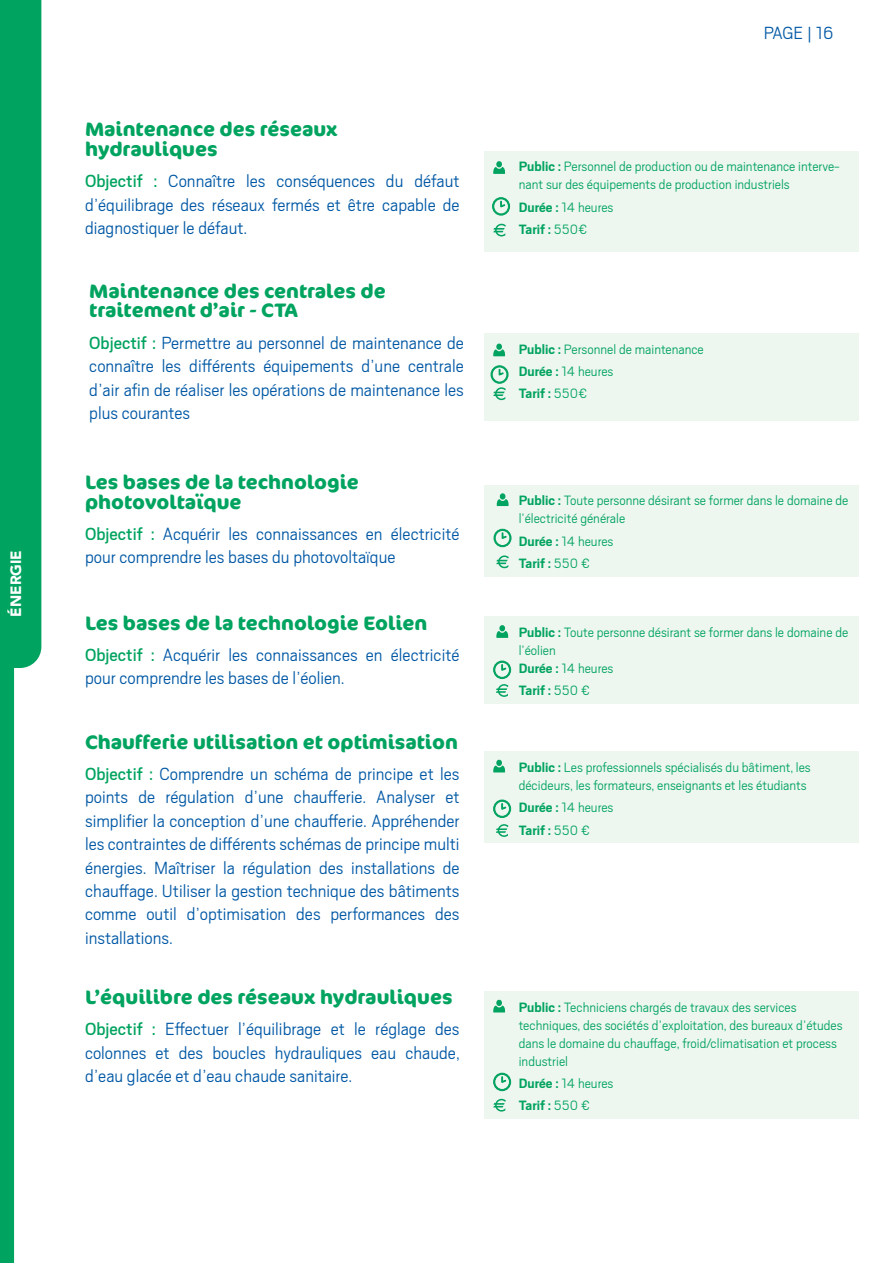
<style>
.page{position:relative;width:893px;height:1263px;background:#fff}
.page>*{position:absolute;margin:0;border:0;box-sizing:border-box;transform-origin:0 0}
.t1{font:300 19.5px/23.4px "Scout";color:#0058a5;text-align:justify}
.t2{font:700 19.5px/19.5px "Cocon Pro";color:#00a35f}
.t3{font:300 15px/18px "Scout";color:#00a35f}
.t4{font:700 15px/22.2px "Scout";color:#00a35f}
.t5{font:900 15px "Avenir";color:#fff}
.s1{font-weight:400;color:#00a35f}
.s2{font-weight:700}
.s3{font-weight:300}
</style>
<div class="page">
<div style="left:14px;top:0;width:27px;height:668px;background:#00a35f"></div>
<div style="left:0;top:0;width:14px;height:1263px;background:#00a35f"></div>
<div style="left:485px;top:151px;width:374px;height:101px;background:#eef6f0"></div>
<svg style="left:493px;top:161px;width:12px;height:13px"></svg>
<svg style="left:493px;top:224px;width:13px;height:12px"></svg>
<svg style="left:492px;top:197px;width:18px;height:19px"></svg>
<div style="left:485px;top:333px;width:374px;height:88px;background:#eef6f0"></div>
<svg style="left:493px;top:343px;width:12px;height:13px"></svg>
<svg style="left:490px;top:365px;width:19px;height:35px"></svg>
<div style="left:485px;top:991px;width:374px;height:128px;background:#eef6f0"></div>
<div style="left:485px;top:485px;width:374px;height:91px;background:#eef6f0"></div>
<div style="left:485px;top:617px;width:374px;height:87px;background:#eef6f0"></div>
<div style="left:485px;top:752px;width:374px;height:91px;background:#eef6f0"></div>
<svg style="left:493px;top:759px;width:12px;height:13px"></svg>
<svg style="left:493px;top:999px;width:12px;height:13px"></svg>
<svg style="left:497px;top:493px;width:12px;height:13px"></svg>
<svg style="left:496px;top:625px;width:12px;height:13px"></svg>
<svg style="left:493px;top:1099px;width:13px;height:12px"></svg>
<svg style="left:496px;top:555px;width:13px;height:13px"></svg>
<svg style="left:496px;top:824px;width:12px;height:13px"></svg>
<svg style="left:493px;top:528px;width:19px;height:19px"></svg>
<svg style="left:493px;top:660px;width:18px;height:37px"></svg>
<svg style="left:493px;top:799px;width:18px;height:19px"></svg>
<svg style="left:493px;top:1072px;width:18px;height:19px"></svg>
<p class="t5" style="left:3px;top:617px;width:68px;rotate:-90deg">ÉNERGIE</p>
<p class="t2" style="left:85px;top:119px;width:254px">Maintenance des réseaux hydrauliques</p>
<p class="t1" style="left:85px;top:168px;width:376px"><span class="s1">Objectif :</span> Connaître les conséquences du défaut d’équilibrage des réseaux fermés et être capable de diagnostiquer le défaut.</p>
<p class="t2" style="left:89px;top:281px;width:298px">Maintenance des centrales de traitement d’air - CTA</p>
<p class="t1" style="left:89px;top:330px;width:376px"><span class="s1">Objectif :</span> Permettre au personnel de maintenance de connaître les différents équipements d’une centrale d’air afin de réaliser les opérations de maintenance les plus courantes</p>
<p class="t2" style="left:85px;top:472px;width:275px">Les bases de la technologie photovoltaïque</p>
<p class="t1" style="left:85px;top:521px;width:376px"><span class="s1">Objectif :</span> Acquérir les connaissances en électricité pour comprendre les bases du photovoltaïque</p>
<p class="t2" style="left:85px;top:612px;width:344px">Les bases de la technologie Eolien</p>
<p class="t1" style="left:85px;top:642px;width:376px"><span class="s1">Objectif :</span> Acquérir les connaissances en électricité pour comprendre les bases de l’éolien.</p>
<p class="t2" style="left:85px;top:731px;width:374px">Chaufferie utilisation et optimisation</p>
<p class="t1" style="left:85px;top:761px;width:376px"><span class="s1">Objectif :</span> Comprendre un schéma de principe et les points de régulation d’une chaufferie. Analyser et simplifier la conception d’une chaufferie. Appréhender les contraintes de différents schémas de principe multi énergies. Maîtriser la régulation des installations de chauffage. Utiliser la gestion technique des bâtiments comme outil d’optimisation des performances des installations.</p>
<p class="t2" style="left:85px;top:987px;width:369px">L’équilibre des réseaux hydrauliques</p>
<p class="t1" style="left:85px;top:1016px;width:376px"><span class="s1">Objectif :</span> Effectuer l’équilibrage et le réglage des colonnes et des boucles hydrauliques eau chaude, d’eau glacée et d’eau chaude sanitaire.</p>
<p class="t1" style="left:764px;top:20px;width:71px">PAGE | 16</p>
<p class="t3" style="left:519px;top:157px;width:323px"><span class="s2">Public :</span> Personnel de production ou de maintenance interve&shy;nant sur des équipements de production industriels</p>
<p class="t4" style="left:519px;top:195px;width:96px">Durée : <span class="s3">14 heures<br></span>Tarif : <span class="s3">550€</span></p>
<p class="t3" style="left:519px;top:337px;width:187px;line-height:22.2px"><span class="s2">Public :</span> Personnel de maintenance<br><span class="s2">Durée :</span> 14 heures<br><span class="s2">Tarif :</span> 550€</p>
<p class="t3" style="left:519px;top:491px;width:331px"><span class="s2">Public :</span> Toute personne désirant se former dans le domaine de l’électricité générale</p>
<p class="t4" style="left:519px;top:529px;width:96px">Durée : <span class="s3">14 heures<br></span>Tarif : <span class="s3">550 €</span></p>
<p class="t3" style="left:519px;top:623px;width:331px"><span class="s2">Public :</span> Toute personne désirant se former dans le domaine de l’éolien<br><span class="s2">Durée :</span> 14 heures</p>
<p class="t4" style="left:519px;top:679px;width:73px">Tarif : <span class="s3">550 €</span></p>
<p class="t3" style="left:519px;top:758px;width:294px"><span class="s2">Public :</span> Les professionnels spécialisés du bâtiment, les décideurs, les formateurs, enseignants et les étudiants</p>
<p class="t4" style="left:519px;top:796px;width:96px">Durée : <span class="s3">14 heures<br></span>Tarif : <span class="s3">550 €</span></p>
<p class="t3" style="left:519px;top:997px;width:325px"><span class="s2">Public :</span> Techniciens chargés de travaux des services techniques, des sociétés d’exploitation, des bureaux d’études dans le domaine du chauffage, froid/climatisation et process industriel</p>
<p class="t4" style="left:519px;top:1071px;width:96px">Durée : <span class="s3">14 heures<br></span>Tarif : <span class="s3">550 €</span></p>
</div>
